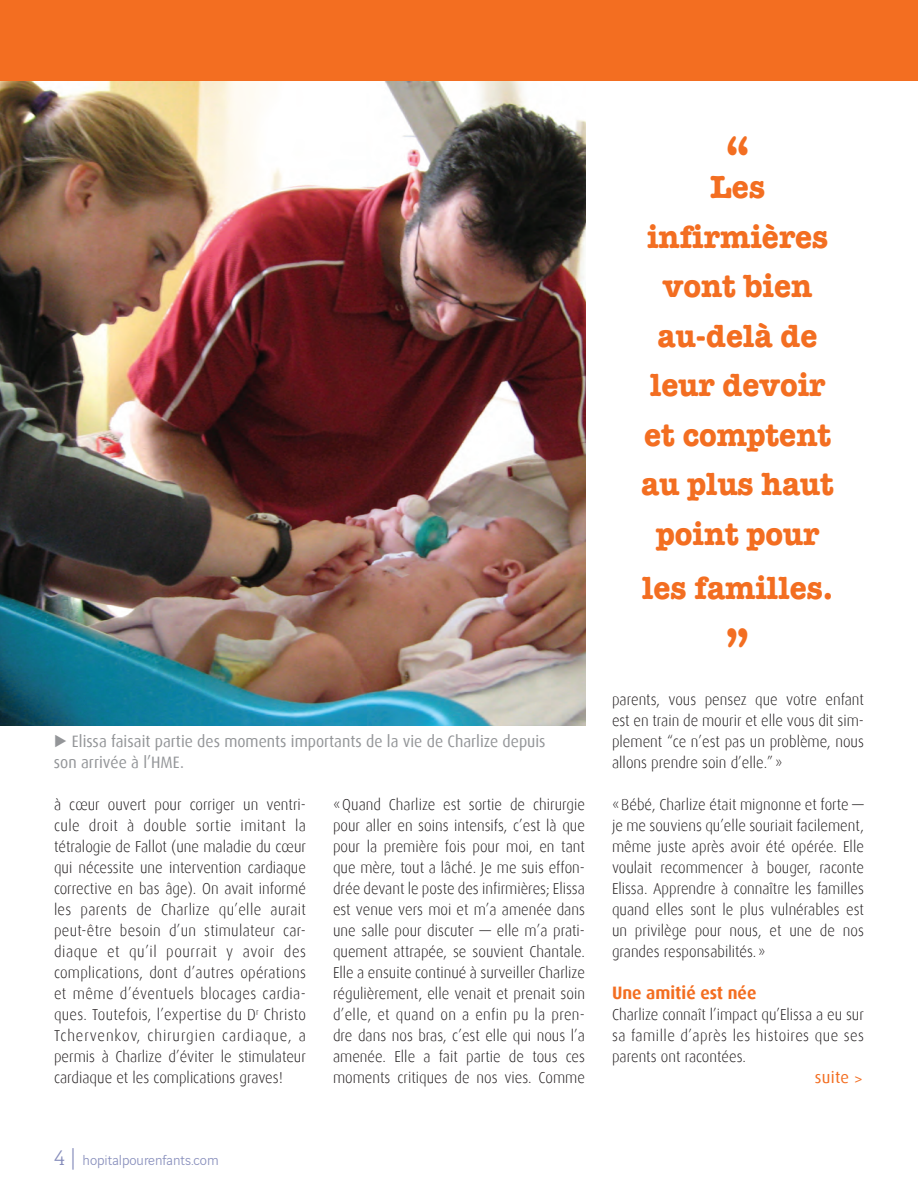
<style>
.page{position:relative;width:918px;height:1188px;background:#fff}
.page>*{position:absolute;margin:0;border:0;box-sizing:border-box;transform-origin:0 0}
.t1{font:700 45px "American Typewriter";color:#f36e21;scale:.95 1}
.t2{font:700 33px/49.5px "American Typewriter";color:#f36e21;text-align:center;scale:.95 1}
.t3{font:700 18px "Dax";color:#f36e21;scale:.95 1}
.t4{font:16.5px/21px "Dax";color:#939598;scale:.95 1}
.t5{font:16.5px "Dax";letter-spacing:.02em;color:#f36e21}
.t6{font:300 15.75px/21px "Dax";color:#231f20;text-align:justify;scale:.95 1}
.t7{font:300 15px "Vinci Sans";color:#848bba}
.s1{font-family:"Lucida Grande";font-weight:700;font-size:15px}
.s2{font-family:"Vinci Serif";font-size:22.5px}
.s3{font-size:22.5px}
</style>
<div class="page">
<img style="left:0;top:81px;width:585px;height:645px">
<div style="left:0;top:0;width:918px;height:81px;background:#f36e21"></div>
<p class="t4" style="left:54px;top:731px;width:519px"><span class="s1">▶</span> Elissa faisait partie des moments importants de la vie de Charlize depuis son arrivée à l’HME.</p>
<p class="t6" style="left:54px;top:794px;width:267px">à cœur ouvert pour corriger un ventri&shy;cule droit à double sortie imitant la tétralogie de Fallot (une maladie du cœur qui nécessite une intervention cardiaque corrective en bas âge). On avait informé les parents de Charlize qu’elle aurait peut-être besoin d’un stimulateur car&shy;diaque et qu’il pourrait y avoir des complications, dont d’autres opérations et même d’éventuels blocages cardia&shy;ques. Toutefois, l’expertise du D<sup>r</sup> Christo Tchervenkov, chirurgien cardiaque, a permis à Charlize d’éviter le stimulateur cardiaque et les complications graves!</p>
<p class="t6" style="left:333px;top:794px;width:267px">«Quand Charlize est sortie de chirurgie pour aller en soins intensifs, c’est là que pour la première fois pour moi, en tant que mère, tout a lâché. Je me suis effon&shy;drée devant le poste des infirmières; Elissa est venue vers moi et m’a amenée dans une salle pour discuter — elle m’a prati&shy;quement attrapée, se souvient Chantale.<br>Elle a ensuite continué à surveiller Charlize régulièrement, elle venait et prenait soin d’elle, et quand on a enfin pu la pren&shy;dre dans nos bras, c’est elle qui nous l’a amenée. Elle a fait partie de tous ces moments critiques de nos vies. Comme</p>
<p class="t7" style="left:54px;top:1149px;width:166px"><span class="s2">4</span> <span class="s3">|</span> hopitalpourenfants.com</p>
<h1 class="t1" style="left:725px;top:113px;width:28px">“</h1>
<h2 class="t2" style="left:641px;top:161px;width:204px">Les infirmières vont bien au-delà de leur devoir et comptent au plus haut point pour</h2>
<h2 class="t2" style="left:642px;top:561px;width:203px">les familles.</h2>
<h1 class="t1" style="left:725px;top:605px;width:28px">”</h1>
<p class="t6" style="left:612px;top:689px;width:267px">parents, vous pensez que votre enfant est en train de mourir et elle vous dit sim&shy;plement “ce n’est pas un problème, nous allons prendre soin d’elle.” »</p>
<p class="t6" style="left:612px;top:794px;width:267px">«Bébé, Charlize était mignonne et forte — je me souviens qu’elle souriait facilement, même juste après avoir été opérée. Elle voulait recommencer à bouger, raconte Elissa. Apprendre à connaître les familles quand elles sont le plus vulnérables est un privilège pour nous, et une de nos grandes responsabilités. »</p>
<p class="t3" style="left:612px;top:983px;width:154px">Une amitié est née</p>
<p class="t6" style="left:612px;top:1004px;width:267px">Charlize connaît l’impact qu’Elissa a eu sur sa famille d’après les histoires que ses parents ont racontées.</p>
<p class="t5" style="left:815px;top:1068px;width:50px">suite &gt;</p>
</div>
